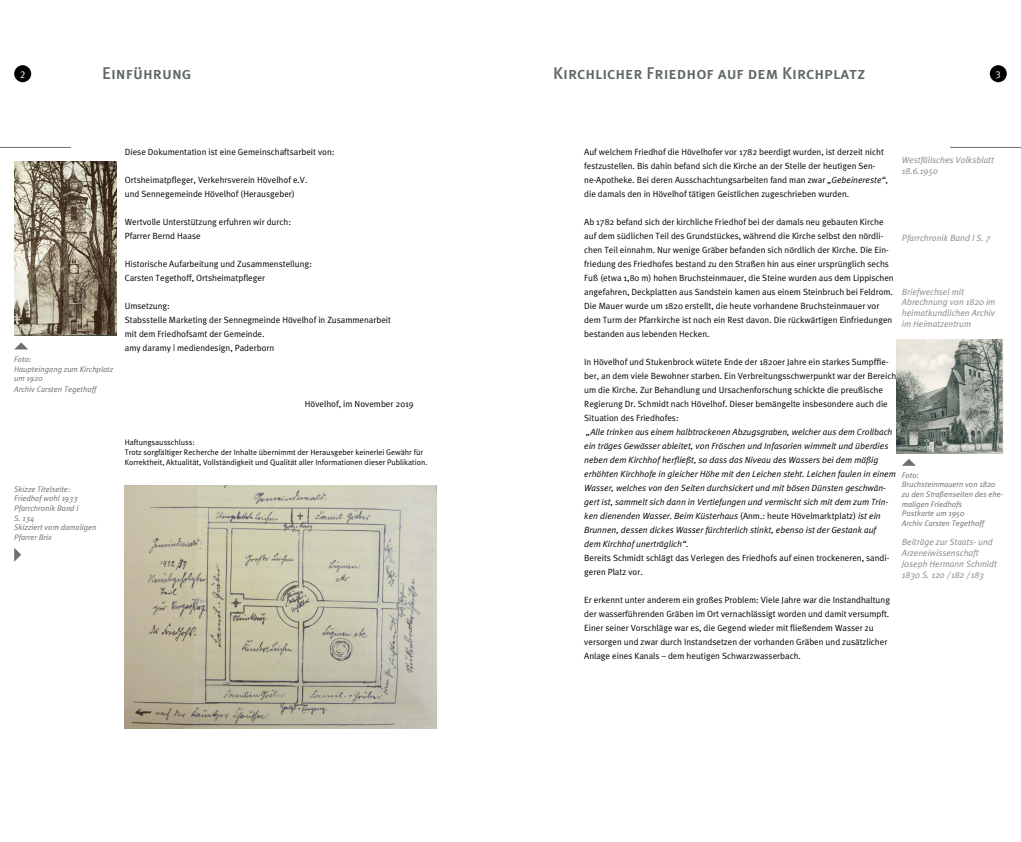
<style>
.page{position:relative;width:1021px;height:842px;background:#fff}
.page>*{position:absolute;margin:0;border:0;box-sizing:border-box;transform-origin:0 0}
.t1{font:17px "Meta Plus Medium Caps";color:#5f6767}
.t2{font:10px "Meta Plus Normal Caps";color:#fff}
.t3{font:9px/14px "Meta Plus Normal";color:#000}
.t4{font:italic 9px/14px "Meta Plus Normal";color:#000}
.t5{font:italic 9px/10.8px "Meta Plus Normal";color:#868786}
.t6{font:italic 8px/9.6px "Meta Plus Normal";color:#6e6e6e}
.t7{font:8px/10px "Meta Plus Normal";color:#000}
.s1{font-style:italic}
.s2{font-style:normal}
</style>
<div class="page">
<div style="left:989px;top:65px;width:17px;height:17px;background:#000;border-radius:50%"></div>
<hr style="left:950px;top:147px;width:70px;height:1px;background:#6e6e6e">
<div style="left:14px;top:65px;width:17px;height:17px;background:#000;border-radius:50%"></div>
<hr style="left:0;top:147px;width:71px;height:1px;background:#6e6e6e">
<svg style="left:902px;top:459px;width:13px;height:7px"></svg>
<svg style="left:14px;top:548px;width:7px;height:14px"></svg>
<svg style="left:15px;top:342px;width:13px;height:7px"></svg>
<img style="left:14px;top:162px;width:102px;height:174px">
<img style="left:125px;top:485px;width:312px;height:244px">
<img style="left:896px;top:340px;width:107px;height:113px">
<p class="t2" style="left:20px;top:68px;width:7px">2</p>
<h1 class="t1" style="left:102px;top:63px;width:91px">Einführung</h1>
<p class="t6" style="left:14px;top:355px;width:100px">Foto:<br>Haupteingang zum Kirchplatz um 1920</p>
<p class="t6" style="left:14px;top:385px;width:84px">Archiv Carsten Tegethoff</p>
<p class="t6" style="left:14px;top:484px;width:84px">Skizze Titelseite:<br>Friedhof wohl 1933<br>Pfarrchronik Band I<br>S. 134<br>Skizziert vom damaligen<br>Pfarrer Brix</p>
<p class="t3" style="left:125px;top:144px;width:211px">Diese Dokumentation ist eine Gemeinschaftsarbeit von:</p>
<p class="t3" style="left:125px;top:172px;width:184px">Ortsheimatpfleger, Verkehrsverein Hövelhof e.V. und Sennegemeinde Hövelhof (Herausgeber)</p>
<p class="t3" style="left:125px;top:214px;width:168px">Wertvolle Unterstützung erfuhren wir durch:<br>Pfarrer Bernd Haase</p>
<p class="t3" style="left:125px;top:256px;width:188px">Historische Aufarbeitung und Zusammenstellung:<br>Carsten Tegethoff, Ortsheimatpfleger</p>
<p class="t3" style="left:125px;top:298px;width:268px">Umsetzung:<br>Stabsstelle Marketing der Sennegmeinde Hövelhof in Zusammenarbeit mit dem Friedhofsamt der Gemeinde.<br>amy daramy | mediendesign, Paderborn</p>
<p class="t3" style="left:305px;top:396px;width:110px">Hövelhof, im November 2019</p>
<p class="t7" style="left:125px;top:437px;width:304px">Haftungsausschluss:<br>Trotz sorgfältiger Recherche der Inhalte übernimmt der Herausgeber keinerlei Gewähr für<br>Korrektheit, Aktualität, Vollständigkeit und Qualität aller Informationen dieser Publikation.</p>
<h1 class="t1" style="left:553px;top:63px;width:314px">Kirchlicher Friedhof auf dem Kirchplatz</h1>
<p class="t2" style="left:995px;top:68px;width:7px">3</p>
<p class="t3" style="left:584px;top:144px;width:305px">Auf welchem Friedhof die Hövelhofer vor 1782 beerdigt wurden, ist derzeit nicht festzustellen. Bis dahin befand sich die Kirche an der Stelle der heutigen Sen&shy;ne-Apotheke. Bei deren Ausschachtungsarbeiten fand man zwar <span class="s1">„Gebeinereste“</span>, die damals den in Hövelhof tätigen Geistlichen zugeschrieben wurden.</p>
<p class="t3" style="left:584px;top:214px;width:311px">Ab 1782 befand sich der kirchliche Friedhof bei der damals neu gebauten Kirche auf dem südlichen Teil des Grundstückes, während die Kirche selbst den nördli&shy;chen Teil einnahm. Nur wenige Gräber befanden sich nördlich der Kirche. Die Ein&shy;friedung des Friedhofes bestand zu den Straßen hin aus einer ursprünglich sechs Fuß (etwa 1,80 m) hohen Bruchsteinmauer, die Steine wurden aus dem Lippischen angefahren, Deckplatten aus Sandstein kamen aus einem Steinbruch bei Feldrom.<br>Die Mauer wurde um 1820 erstellt, die heute vorhandene Bruchsteinmauer vor dem Turm der Pfarrkirche ist noch ein Rest davon. Die rückwärtigen Einfriedungen bestanden aus lebenden Hecken.</p>
<p class="t3" style="left:584px;top:354px;width:313px">In Hövelhof und Stukenbrock wütete Ende der 1820er Jahre ein starkes Sumpffie&shy;ber, an dem viele Bewohner starben. Ein Verbreitungsschwerpunkt war der Bereich um die Kirche. Zur Behandlung und Ursachenforschung schickte die preußische Regierung Dr. Schmidt nach Hövelhof. Dieser bemängelte insbesondere auch die Situation des Friedhofes:</p>
<p class="t4" style="left:584px;top:424px;width:313px">„Alle trinken aus einem halbtrockenen Abzugsgraben, welcher aus dem Crollbach ein träges Gewässer ableitet, von Fröschen und Infasorien wimmelt und überdies neben dem Kirchhof herfließt, so dass das Niveau des Wassers bei dem mäßig erhöhten Kirchhofe in gleicher Höhe mit den Leichen steht. Leichen faulen in einem Wasser, welches von den Seiten durchsickert und mit bösen Dünsten geschwän&shy;gert ist, sammelt sich dann in Vertiefungen und vermischt sich mit dem zum Trin&shy;ken dienenden Wasser. Beim Küsterhaus <span class="s2">(Anm.: heute Hövelmarktplatz)</span> ist ein Brunnen, dessen dickes Wasser fürchterlich stinkt, ebenso ist der Gestank auf<br>dem Kirchhof unerträglich“.</p>
<p class="t3" style="left:584px;top:550px;width:307px">Bereits Schmidt schlägt das Verlegen des Friedhofs auf einen trockeneren, sandi&shy;geren Platz vor.</p>
<p class="t3" style="left:584px;top:592px;width:307px">Er erkennt unter anderem ein großes Problem: Viele Jahre war die Instandhaltung der wasserführenden Gräben im Ort vernachlässigt worden und damit versumpft.<br>Einer seiner Vorschläge war es, die Gegend wieder mit fließendem Wasser zu versorgen und zwar durch Instandsetzen der vorhanden Gräben und zusätzlicher Anlage eines Kanals – dem heutigen Schwarzwasserbach.</p>
<p class="t5" style="left:901px;top:155px;width:94px">Westfälisches Volksblatt<br>18.6.1950</p>
<p class="t5" style="left:901px;top:232px;width:90px">Pfarrchronik Band I S. 7</p>
<p class="t5" style="left:901px;top:286px;width:95px">Briefwechsel mit<br>Abrechnung von 1820 im heimatkundlichen Archiv im Heimatzentrum</p>
<p class="t6" style="left:901px;top:470px;width:103px">Foto:<br>Bruchsteinmauern von 1820 zu den Straßenseiten des ehe&shy;maligen Friedhofs<br>Postkarte um 1950<br>Archiv Carsten Tegethoff</p>
<p class="t5" style="left:901px;top:537px;width:97px">Beiträge zur Staats- und<br>Arzeneiwissenschaft<br>Joseph Hermann Schmidt<br>1830 S. 120 / 182 / 183</p>
</div>
